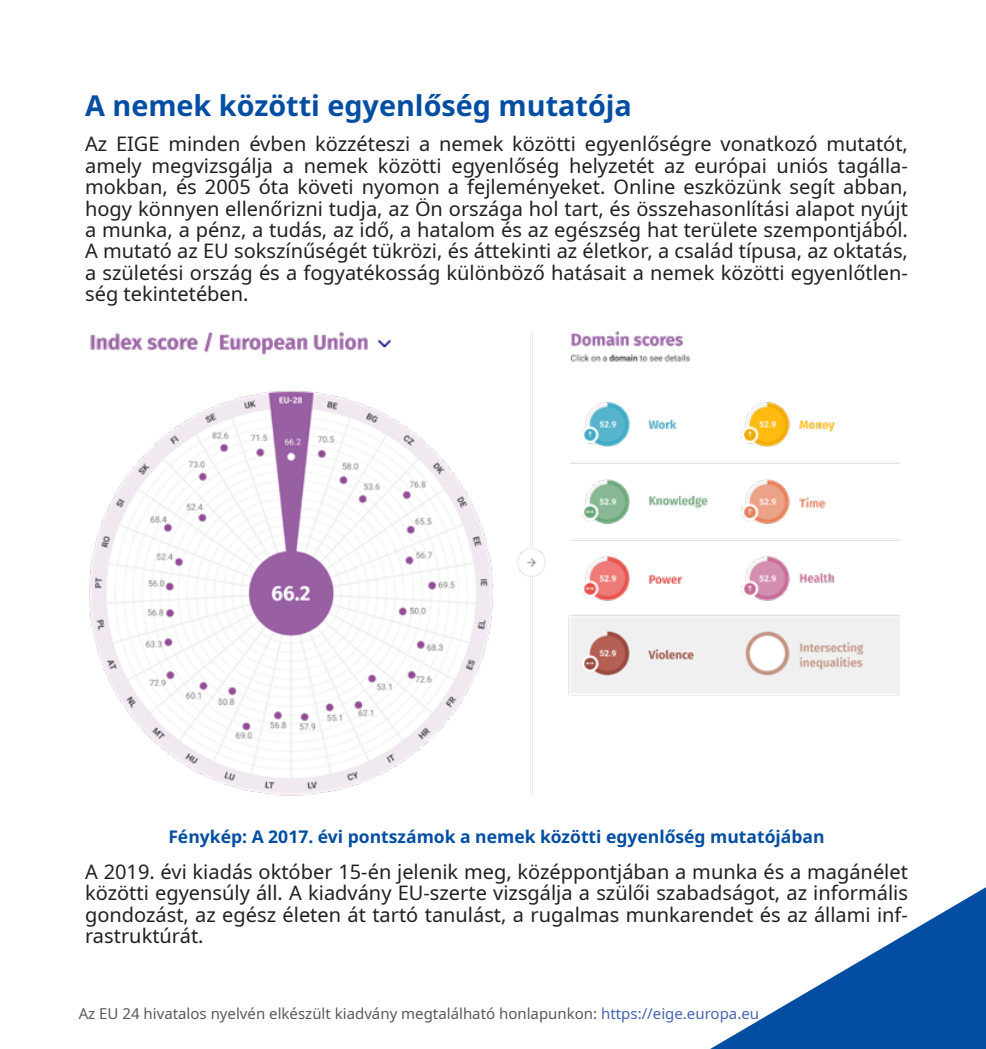
<style>
.page{position:relative;width:986px;height:1049px;background:#fff}
.page>*{position:absolute;margin:0;border:0;box-sizing:border-box;transform-origin:0 0}
.title_1{font:700 28.75px "Noto Sans";color:#034ea2}
.body_8_5{font:20px/21.5px "Noto Sans";color:#231f20;text-align:justify}
.t1{font:700 17.5px "Noto Sans";color:#034ea2}
.info_url{font:15px "Noto Sans";color:#58595b}
.s1{color:#4665af}
</style>
<div class="page">
<svg style="left:710px;top:887px;width:275px;height:162px"></svg>
<img style="left:89px;top:330px;width:811px;height:466px">
<p class="title_1" style="left:85px;top:85px;width:548px">A nemek közötti egyenlőség mutatója</p>
<p class="body_8_5" style="left:85px;top:134px;width:824px">Az EIGE minden évben közzéteszi a nemek közötti egyenlőségre vonatkozó mutatót, amely megvizsgálja a nemek közötti egyenlőség helyzetét az európai uniós tagálla&shy;mokban, és 2005 óta követi nyomon a fejleményeket. Online eszközünk segít abban, hogy könnyen ellenőrizni tudja, az Ön országa hol tart, és összehasonlítási alapot nyújt a munka, a pénz, a tudás, az idő, a hatalom és az egészség hat területe szempontjából.<br>A mutató az EU sokszínűségét tükrözi, és áttekinti az életkor, a család típusa, az oktatás, a születési ország és a fogyatékosság különböző hatásait a nemek közötti egyenlőtlen&shy;ség tekintetében.</p>
<p class="t1" style="left:168px;top:824px;width:657px">Fénykép: A 2017. évi pontszámok a nemek közötti egyenlőség mutatójában</p>
<p class="body_8_5" style="left:85px;top:861px;width:824px">A 2019. évi kiadás október 15-én jelenik meg, középpontjában a munka és a magánélet közötti egyensúly áll. A kiadvány EU-szerte vizsgálja a szülői szabadságot, az informális gondozást, az egész életen át tartó tanulást, a rugalmas munkarendet és az állami inf&shy;rastruktúrát.</p>
<p class="info_url" style="left:79px;top:1003px;width:681px">Az EU 24 hivatalos nyelvén elkészült kiadvány megtalálható honlapunkon: <span class="s1">https://eige.europa.eu</span></p>
</div>
